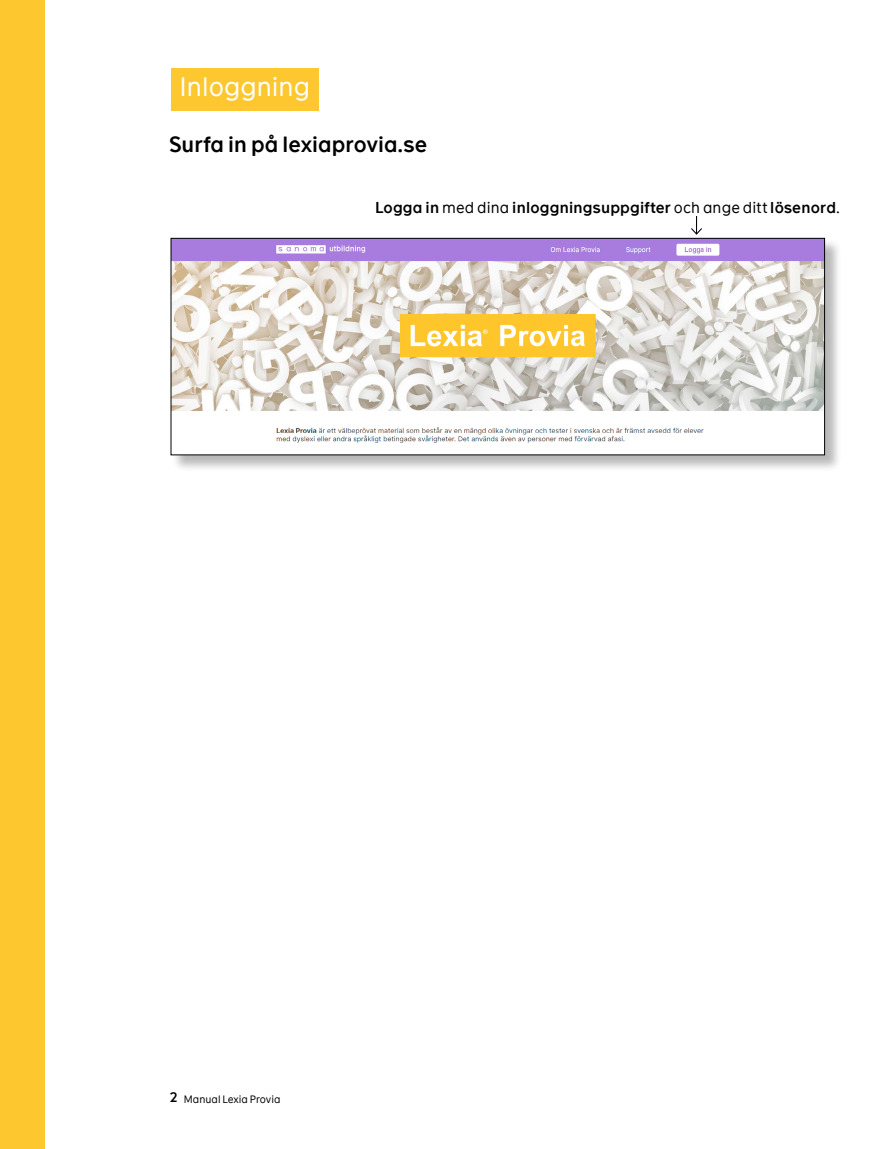
<style>
.page{position:relative;width:893px;height:1149px;background:#fff}
.page>*{position:absolute;margin:0;border:0;box-sizing:border-box;transform-origin:0 0}
.t1{font:25.5px "The Message";color:#fff}
.t2{font:600 21px "The Message";letter-spacing:.005em;color:#000}
.t3{font:600 15px "The Message";letter-spacing:.015em;color:#000}
.t4{font:10.2px "The Message";letter-spacing:.005em;color:#000}
.s1{font-weight:400}
.s2{font-weight:600;font-size:13.2px}
</style>
<div class="page">
<div style="left:0;top:0;width:45px;height:1148px;background:#fdc730"></div>
<div style="left:171px;top:68px;width:147px;height:43px;background:#fdc730"></div>
<div style="left:171px;top:238px;width:670px;height:233px;background:#000;opacity:.28"></div>
<img style="left:173px;top:240px;width:650px;height:213px">
<div style="left:171px;top:238px;width:654px;height:217px;border:1px solid #000"></div>
<svg style="left:691px;top:216px;width:11px;height:19px"></svg>
<h1 class="t1" style="left:179px;top:71px;width:132px">Inloggning</h1>
<h2 class="t2" style="left:169px;top:131px;width:260px">Surfa in på lexiaprovia.se</h2>
<p class="t3" style="left:375px;top:198px;width:466px">Logga in <span class="s1">med dina</span> inloggningsuppgifter <span class="s1">och ange ditt</span> lösenord<span class="s1">.</span></p>
<p class="t4" style="left:170px;top:1091px;width:112px"><span class="s2">2</span> Manual Lexia Provia</p>
</div>
